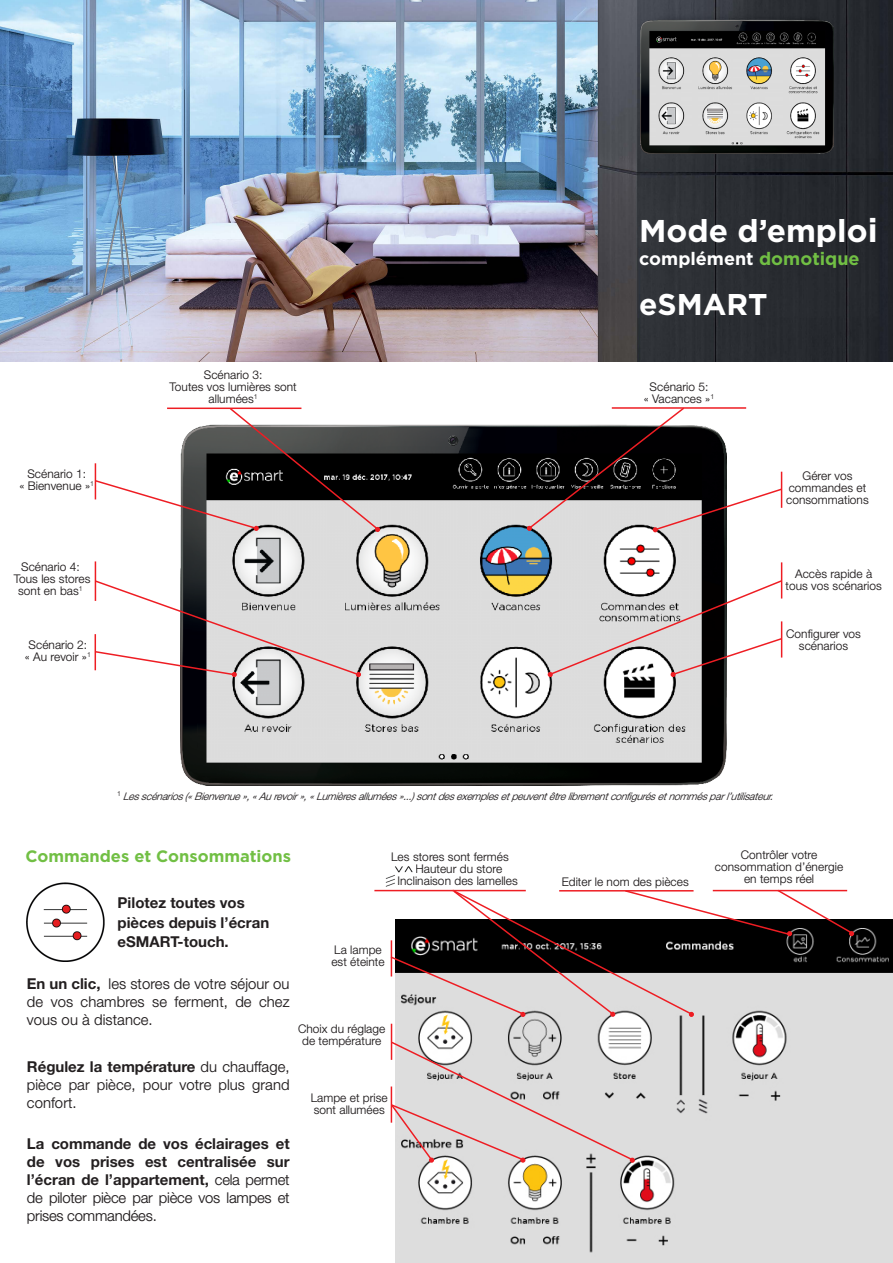
<style>
.page{position:relative;width:893px;height:1263px;background:#fff}
.page>*{position:absolute;margin:0;border:0;box-sizing:border-box;transform-origin:0 0}
.t1{font:700 31.5px "Gotham";color:#fff}
.t2{font:700 30px "Gotham";color:#fff}
.t3{font:700 18px "Gotham";color:#fff}
.t4{font:700 16.5px "Gotham";color:#71bf44}
.t5{font:700 15px/18px "Helvetica Neue LT Std";color:#231f20;text-align:justify}
.t6{font:15px/18px "Helvetica Neue LT Std Ltplus";color:#231f20;text-align:justify}
.t7{font:12px/12px "Helvetica Neue LT Std Ltplus";color:#231f20;text-align:center}
.t8{font:italic 10.5px "Helvetica Neue LT Std Ltplus";color:#231f20}
.s1{font-size:33px}
.s2{color:#71bf44}
.s3{font-family:"Helvetica Neue LT Std";font-weight:700}
.s4{font-family:"Helvetica Neue LT Std Ltplus";font-weight:400}
</style>
<div class="page">
<img style="left:181px;top:424px;width:545px;height:362px">
<img style="left:0;top:0;width:893px;height:361px">
<svg style="left:527px;top:407px;width:256px;height:125px"></svg>
<svg style="left:94px;top:579px;width:267px;height:98px"></svg>
<svg style="left:548px;top:579px;width:235px;height:98px"></svg>
<hr style="left:95px;top:561px;width:1px;height:40px;background:#ee1d23">
<hr style="left:95px;top:634px;width:1px;height:36px;background:#ee1d23">
<hr style="left:781px;top:472px;width:1px;height:36px;background:#ee1d23">
<hr style="left:781px;top:562px;width:1px;height:36px;background:#ee1d23">
<hr style="left:781px;top:621px;width:1px;height:36px;background:#ee1d23">
<svg style="left:94px;top:407px;width:286px;height:125px"></svg>
<hr style="left:612px;top:407px;width:134px;height:2px;background:#ee1d23">
<img style="left:396px;top:920px;width:497px;height:343px">
<hr style="left:374px;top:890px;width:152px;height:1px;background:#ee1d23">
<img style="left:26px;top:883px;width:79px;height:79px">
<img style="left:395px;top:866px;width:18px;height:7px">
<svg style="left:384px;top:875px;width:470px;height:142px"></svg>
<svg style="left:390px;top:1040px;width:245px;height:123px"></svg>
<hr style="left:391px;top:1024px;width:1px;height:36px;background:#ee1d23">
<img style="left:640px;top:20px;width:194px;height:133px">
<p class="t7" style="left:19px;top:468px;width:76px">Scénario 1:<br>« Bienvenue »<sup>1</sup></p>
<p class="t7" style="left:14px;top:561px;width:78px">Scénario 4:<br>Tous les stores sont en bas<sup>1</sup></p>
<p class="t7" style="left:25px;top:638px;width:68px">Scénario 2: « Au revoir »<sup>1</sup></p>
<p class="t7" style="left:170px;top:369px;width:129px">Scénario 3:<br>Toutes vos lumières sont allumées<sup>1</sup></p>
<p class="t1" style="left:639px;top:210px;width:240px">Mode d’emplo<span class="s1">i</span></p>
<p class="t3" style="left:639px;top:247px;width:222px">complément <span class="s2">domotique</span></p>
<p class="t2" style="left:639px;top:284px;width:130px">eSMART</p>
<p class="t7" style="left:644px;top:380px;width:72px">Scénario 5:<br>« Vacances »<sup>1</sup></p>
<p class="t7" style="left:786px;top:470px;width:84px">Gérer vos commandes et consommations</p>
<p class="t7" style="left:785px;top:567px;width:98px">Accès rapide à tous vos scénarios</p>
<p class="t7" style="left:786px;top:627px;width:76px">Configurer vos scénarios</p>
<p class="t8" style="left:117px;top:790px;width:661px"><sup>1</sup> Lesscénarios(«Bienvenue»,«Aurevoir»,«Lumièresallumées»...) sontdesexemplesetpeuventêtrelibrementconfigurésetnommésparl’utilisateur.</p>
<p class="t4" style="left:25px;top:845px;width:267px">Commandes et Consommations</p>
<p class="t5" style="left:118px;top:893px;width:153px;line-height:19.5px;text-align:left">Pilotez toutes vos pièces depuis l’écran eSMART-touch.</p>
<p class="t6" style="left:27px;top:974px;width:264px"><span class="s3">En un clic,</span> les stores de votre séjour ou de vos chambres se ferment, de chez vous ou à distance.</p>
<p class="t6" style="left:27px;top:1058px;width:264px"><span class="s3">Régulez la température</span> du chauffage, pièce par pièce, pour votre plus grand confort.</p>
<p class="t5" style="left:27px;top:1134px;width:264px">La commande de vos éclairages et de vos prises est centralisée sur l’écran de l’appartement, <span class="s4">cela permet de piloter pièce par pièce vos lampes et prises commandées.</span></p>
<p class="t7" style="left:391px;top:850px;width:119px">Les stores sont fermés</p>
<p class="t7" style="left:415px;top:862px;width:88px">Hauteur du store</p>
<p class="t7" style="left:398px;top:874px;width:122px">Inclinaison des lamelles</p>
<p class="t7" style="left:331px;top:943px;width:55px;text-align:left">La lampe est éteinte</p>
<p class="t7" style="left:298px;top:1023px;width:89px">Choix du réglage de température</p>
<p class="t7" style="left:311px;top:1091px;width:79px;text-align:left">Lampe et prise sont allumées</p>
<p class="t7" style="left:715px;top:848px;width:130px">Contrôler votre consommation d’énergie</p>
<p class="t7" style="left:562px;top:875px;width:129px">Editer le nom des pièces</p>
<p class="t7" style="left:744px;top:872px;width:72px">en temps réel</p>
</div>
